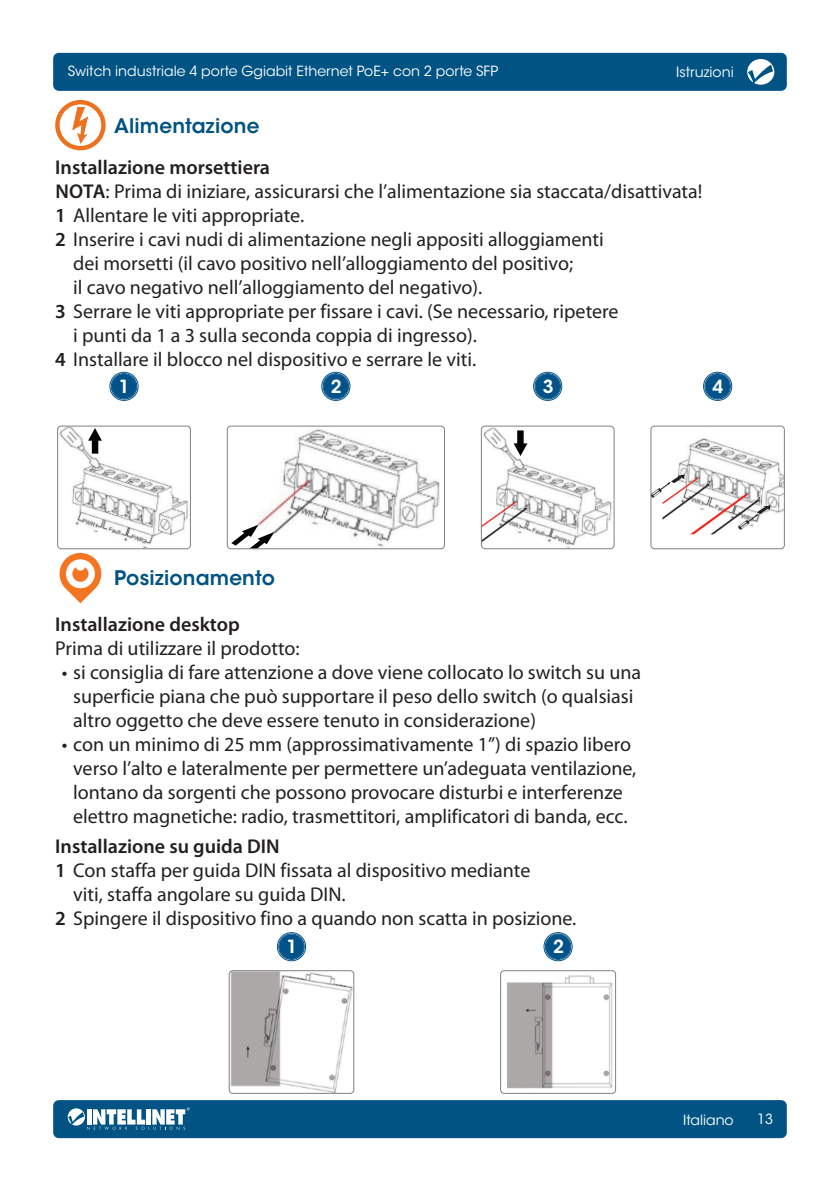
<style>
.page{position:relative;width:840px;height:1191px;background:#fff}
.page>*{position:absolute;margin:0;border:0;box-sizing:border-box;transform-origin:0 0}
.t1{font:20px/24px "Myriad Pro";color:#231f20}
.Semibold{font:600 20px "Myriad Pro";color:#231f20}
.IconHeadings{font:600 20px "ITC Avant Garde Std";letter-spacing:.01em;color:#005383}
.StepsNumbering{font:600 18px "ITC Avant Garde Std";color:#fff}
.Border_Text{font:14px "ITC Avant Garde Std";color:#fff}
.s1{font-weight:600}
</style>
<div class="page">
<div style="left:54px;top:1101px;width:731px;height:36px;background:#005383;border-radius:5px"></div>
<div style="left:53px;top:1100px;width:733px;height:38px;border:2px solid #005288;border-radius:5px"></div>
<div style="left:54px;top:54px;width:731px;height:36px;background:#005383;border-radius:5px"></div>
<div style="left:53px;top:53px;width:733px;height:38px;border:2px solid #005288;border-radius:5px"></div>
<svg style="left:747px;top:59px;width:26px;height:26px"></svg>
<svg style="left:68px;top:1107px;width:122px;height:22px"></svg>
<svg style="left:57px;top:102px;width:46px;height:46px"></svg>
<div style="left:55px;top:100px;width:51px;height:50px;border:4px solid #ec721f;border-radius:50%"></div>
<svg style="left:72px;top:107px;width:16px;height:37px"></svg>
<svg style="left:59px;top:553px;width:42px;height:50px"></svg>
<img style="left:58px;top:426px;width:130px;height:123px">
<img style="left:88px;top:428px;width:14px;height:25px">
<div style="left:57px;top:426px;width:133px;height:123px;border:1px solid #7f8083;border-radius:4px"></div>
<div style="left:110px;top:373px;width:27px;height:27px;background:#005288;border-radius:50%"></div>
<div style="left:109px;top:372px;width:29px;height:29px;border:2px solid #fff;border-radius:50%"></div>
<div style="left:109px;top:372px;width:29px;height:29px;border:1px solid #005288;border-radius:50%"></div>
<div style="left:111px;top:373px;width:26px;height:26px;border:1px solid #005288;border-radius:50%"></div>
<img style="left:235px;top:427px;width:209px;height:122px">
<img style="left:249px;top:532px;width:25px;height:15px">
<img style="left:231px;top:524px;width:27px;height:21px">
<div style="left:227px;top:426px;width:217px;height:123px;border:1px solid #7f8083;border-radius:4px"></div>
<div style="left:322px;top:373px;width:27px;height:27px;background:#005288;border-radius:50%"></div>
<div style="left:321px;top:372px;width:29px;height:29px;border:2px solid #fff;border-radius:50%"></div>
<div style="left:321px;top:372px;width:29px;height:29px;border:1px solid #005288;border-radius:50%"></div>
<div style="left:322px;top:373px;width:27px;height:26px;border:1px solid #005288;border-radius:50%"></div>
<img style="left:481px;top:426px;width:131px;height:123px">
<img style="left:513px;top:430px;width:14px;height:26px">
<div style="left:481px;top:426px;width:133px;height:123px;border:1px solid #7f8083;border-radius:4px"></div>
<div style="left:534px;top:373px;width:27px;height:27px;background:#005288;border-radius:50%"></div>
<div style="left:533px;top:372px;width:29px;height:29px;border:2px solid #fff;border-radius:50%"></div>
<div style="left:533px;top:372px;width:29px;height:29px;border:1px solid #005288;border-radius:50%"></div>
<div style="left:534px;top:373px;width:26px;height:26px;border:1px solid #005288;border-radius:50%"></div>
<img style="left:651px;top:426px;width:132px;height:123px">
<svg style="left:670px;top:474px;width:14px;height:9px"></svg>
<svg style="left:756px;top:505px;width:14px;height:9px"></svg>
<div style="left:650px;top:426px;width:134px;height:123px;border:1px solid #7f8083;border-radius:4px"></div>
<div style="left:703px;top:373px;width:27px;height:27px;background:#005288;border-radius:50%"></div>
<div style="left:702px;top:372px;width:29px;height:29px;border:2px solid #fff;border-radius:50%"></div>
<div style="left:702px;top:372px;width:29px;height:29px;border:1px solid #005288;border-radius:50%"></div>
<div style="left:704px;top:373px;width:26px;height:26px;border:1px solid #005288;border-radius:50%"></div>
<img style="left:229px;top:970px;width:124px;height:123px">
<div style="left:229px;top:970px;width:125px;height:123px;border:1px solid #7f8083;border-radius:4px"></div>
<div style="left:278px;top:933px;width:27px;height:27px;background:#005288;border-radius:50%"></div>
<div style="left:277px;top:932px;width:29px;height:29px;border:2px solid #fff;border-radius:50%"></div>
<div style="left:277px;top:932px;width:29px;height:29px;border:1px solid #005288;border-radius:50%"></div>
<div style="left:278px;top:933px;width:26px;height:26px;border:1px solid #005288;border-radius:50%"></div>
<img style="left:507px;top:970px;width:108px;height:123px">
<div style="left:500px;top:970px;width:115px;height:123px;border:1px solid #7f8083;border-radius:4px"></div>
<div style="left:544px;top:933px;width:27px;height:27px;background:#005288;border-radius:50%"></div>
<div style="left:543px;top:932px;width:29px;height:29px;border:2px solid #fff;border-radius:50%"></div>
<div style="left:543px;top:932px;width:29px;height:29px;border:1px solid #005288;border-radius:50%"></div>
<div style="left:544px;top:933px;width:27px;height:26px;border:1px solid #005288;border-radius:50%"></div>
<p class="Border_Text" style="left:68px;top:63px;width:432px">Switch industriale 4 porte Ggiabit Ethernet PoE+ con 2 porte SFP</p>
<p class="Border_Text" style="left:676px;top:63px;width:59px">Istruzioni</p>
<p class="IconHeadings" style="left:114px;top:113px;width:147px">Alimentazione</p>
<p class="Semibold" style="left:55px;top:155px;width:216px">Installazione morsettiera</p>
<p class="t1" style="left:55px;top:179px;width:648px"><span class="s1">NOTA</span>: Prima di iniziare, assicurarsi che l’alimentazione sia staccata/disattivata!</p>
<p class="t1" style="left:55px;top:203px;width:250px"><span class="s1">1</span> Allentare le viti appropriate.</p>
<p class="t1" style="left:73px;top:227px;width:532px;text-indent:-18px"><span class="s1">2</span> Inserire i cavi nudi di alimentazione negli appositi alloggiamenti dei morsetti (il cavo positivo nell’alloggiamento del positivo;<br>il cavo negativo nell’alloggiamento del negativo).</p>
<p class="t1" style="left:73px;top:299px;width:546px;text-indent:-18px"><span class="s1">3</span> Serrare le viti appropriate per fissare i cavi. (Se necessario, ripetere i punti da 1 a 3 sulla seconda coppia di ingresso).</p>
<p class="t1" style="left:55px;top:347px;width:422px"><span class="s1">4</span> Installare il blocco nel dispositivo e serrare le viti.</p>
<p class="StepsNumbering" style="left:119px;top:375px;width:12px">1</p>
<p class="StepsNumbering" style="left:330px;top:375px;width:12px">2</p>
<p class="StepsNumbering" style="left:542px;top:375px;width:12px">3</p>
<p class="StepsNumbering" style="left:712px;top:375px;width:12px">4</p>
<p class="IconHeadings" style="left:114px;top:565px;width:162px">Posizionamento</p>
<p class="Semibold" style="left:55px;top:611px;width:186px">Installazione desktop</p>
<p class="t1" style="left:55px;top:636px;width:246px">Prima di utilizzare il prodotto:</p>
<p class="t1" style="left:73px;top:660px;width:569px;text-indent:-12px">• si consiglia di fare attenzione a dove viene collocato lo switch su una superficie piana che può supportare il peso dello switch (o qualsiasi altro oggetto che deve essere tenuto in considerazione)</p>
<p class="t1" style="left:62px;top:732px;width:576px;text-align:center">• con un minimo di 25 mm (approssimativamente 1”) di spazio libero verso l’alto e lateralmente per permettere un’adeguata ventilazione, lontano da sorgenti che possono provocare disturbi e interferenze elettro magnetiche: radio, trasmettitori, amplificatori di banda, ecc.</p>
<p class="Semibold" style="left:55px;top:833px;width:226px">Installazione su guida DIN</p>
<p class="t1" style="left:73px;top:858px;width:458px;text-indent:-18px"><span class="s1">1</span> Con staffa per guida DIN fissata al dispositivo mediante viti, staffa angolare su guida DIN.</p>
<p class="t1" style="left:55px;top:906px;width:522px"><span class="s1">2</span> Spingere il dispositivo fino a quando non scatta in posizione.</p>
<p class="StepsNumbering" style="left:286px;top:935px;width:12px">1</p>
<p class="StepsNumbering" style="left:552px;top:935px;width:12px">2</p>
<p class="Border_Text" style="left:682px;top:1111px;width:52px">Italiano</p>
<p class="Border_Text" style="left:756px;top:1110px;width:18px">13</p>
</div>
